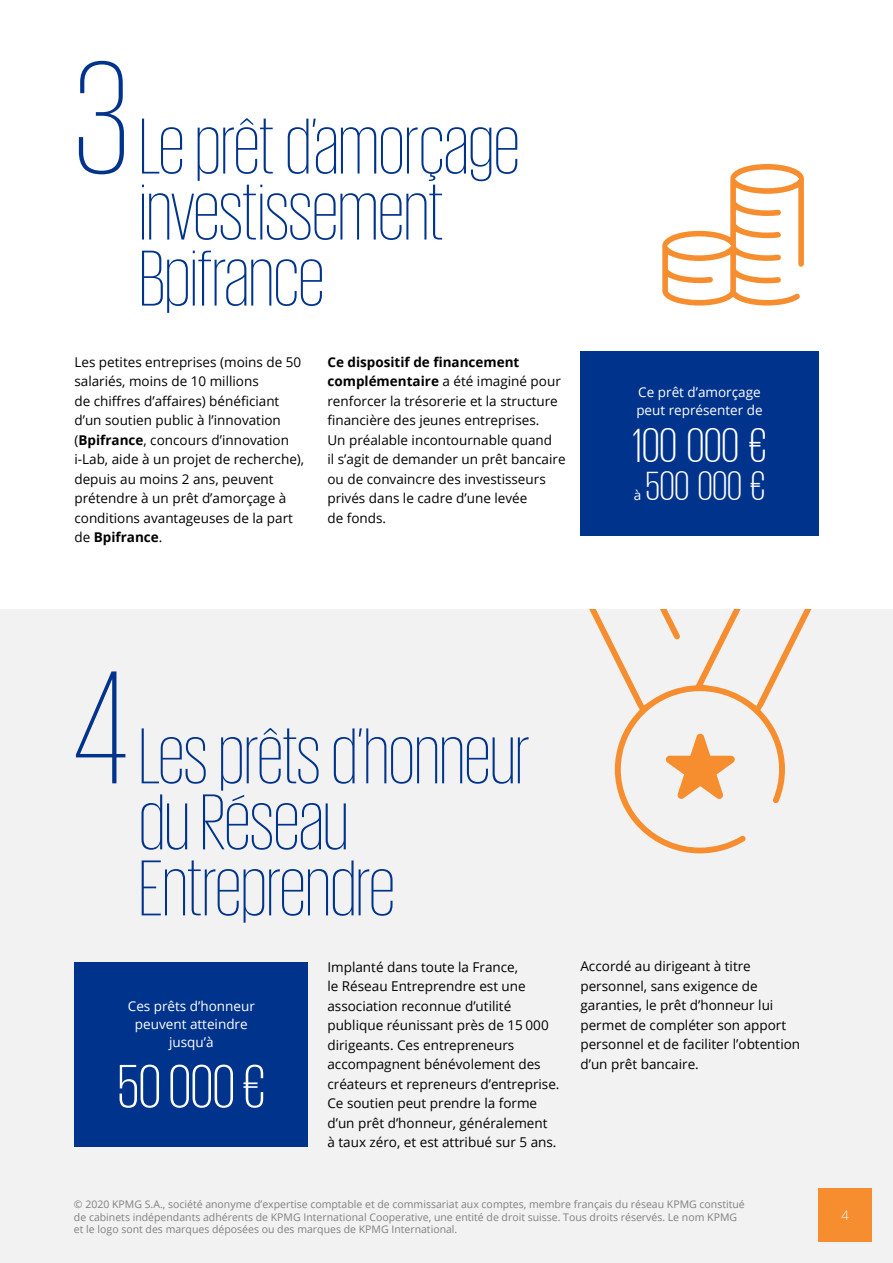
<style>
.page{position:relative;width:893px;height:1263px;background:#fff}
.page>*{position:absolute;margin:0;border:0;box-sizing:border-box;transform-origin:0 0}
.t1{font:200 81px/66px "KPMG";color:#00338c}
.t2{font:300 62.85px "KPMG";color:#fff}
.t3{font:300 49.5px "KPMG";color:#fff}
.t4{font:300 42px "KPMG";color:#fff}
.t5{font:13.5px/19.5px "Open Sans";color:#000}
.t6{font:13.5px/18px "Open Sans";color:#fff;text-align:center}
.t7{font:300 13.05px "Open Sans";color:#fff}
.t8{font:10.5px/12.6px "Open Sans";color:#808080}
.s1{font-size:165px}
.s2{font-weight:700}
</style>
<div class="page">
<div style="left:0;top:608px;width:893px;height:655px;background:#f2f2f2"></div>
<svg style="left:582px;top:608px;width:236px;height:245px"></svg>
<svg style="left:665px;top:734px;width:70px;height:65px"></svg>
<div style="left:819px;top:1188px;width:53px;height:54px;background:#f68d2e"></div>
<div style="left:74px;top:962px;width:234px;height:184px;background:#00338c"></div>
<div style="left:580px;top:351px;width:239px;height:184px;background:#00338c"></div>
<svg style="left:662px;top:164px;width:142px;height:142px"></svg>
<h1 class="t1" style="left:139px;top:111px;width:382px;text-indent:-65px"><span class="s1">3</span>Le prêt d’amorçage investissement<br>Bpifrance</h1>
<p class="t5" style="left:74px;top:352px;width:231px">Les petites entreprises (moins de 50 salariés, moins de 10 millions<br>de chiffres d’affaires) bénéficiant d’un soutien public à l’innovation (<span class="s2">Bpifrance</span>, concours d’innovation i-Lab, aide à un projet de recherche), depuis au moins 2 ans, peuvent prétendre à un prêt d’amorçage à conditions avantageuses de la part de <span class="s2">Bpifrance</span>.</p>
<p class="t5" style="left:327px;top:352px;width:240px"><span class="s2">Ce dispositif de financement complémentaire</span> a été imaginé pour renforcer la trésorerie et la structure financière des jeunes entreprises.<br>Un préalable incontournable quand<br>il s’agit de demander un prêt bancaire ou de convaincre des investisseurs privés dans le cadre d’une levée<br>de fonds.</p>
<p class="t6" style="left:636px;top:382px;width:128px;text-align:left">Ce prêt d’amorçage peut représenter de</p>
<h3 class="t3" style="left:633px;top:421px;width:135px">100 000 €</h3>
<p class="t6" style="left:634px;top:486px;width:9px">à</p>
<h3 class="t4" style="left:646px;top:466px;width:121px">500 000 €</h3>
<h1 class="t1" style="left:139px;top:721px;width:392px;text-indent:-65px"><span class="s1">4</span>Les prêts d’honneur du Réseau<br>Entreprendre</h1>
<p class="t5" style="left:327px;top:956px;width:234px">Implanté dans toute la France,<br>le Réseau Entreprendre est une association reconnue d’utilité publique réunissant près de 15 000 dirigeants. Ces entrepreneurs accompagnent bénévolement des créateurs et repreneurs d’entreprise.<br>Ce soutien peut prendre la forme d’un prêt d’honneur, généralement<br>à taux zéro, et est attribué sur 5 ans.</p>
<p class="t5" style="left:580px;top:956px;width:221px">Accordé au dirigeant à titre personnel, sans exigence de garanties, le prêt d’honneur lui permet de compléter son apport personnel et de faciliter l’obtention d’un prêt bancaire.</p>
<p class="t6" style="left:128px;top:997px;width:129px">Ces prêts d’honneur peuvent atteindre jusqu’à</p>
<h2 class="t2" style="left:118px;top:1056px;width:148px">50000€</h2>
<p class="t8" style="left:74px;top:1197px;width:672px">© 2020 KPMG S.A., société anonyme d’expertise comptable et de commissariat aux comptes, membre français du réseau KPMG constitué de cabinets indépendants adhérents de KPMG International Cooperative, une entité de droit suisse. Tous droits réservés. Le nom KPMG et le logo sont des marques déposées ou des marques de KPMG International.</p>
<p class="t7" style="left:841px;top:1206px;width:9px">4</p>
</div>
